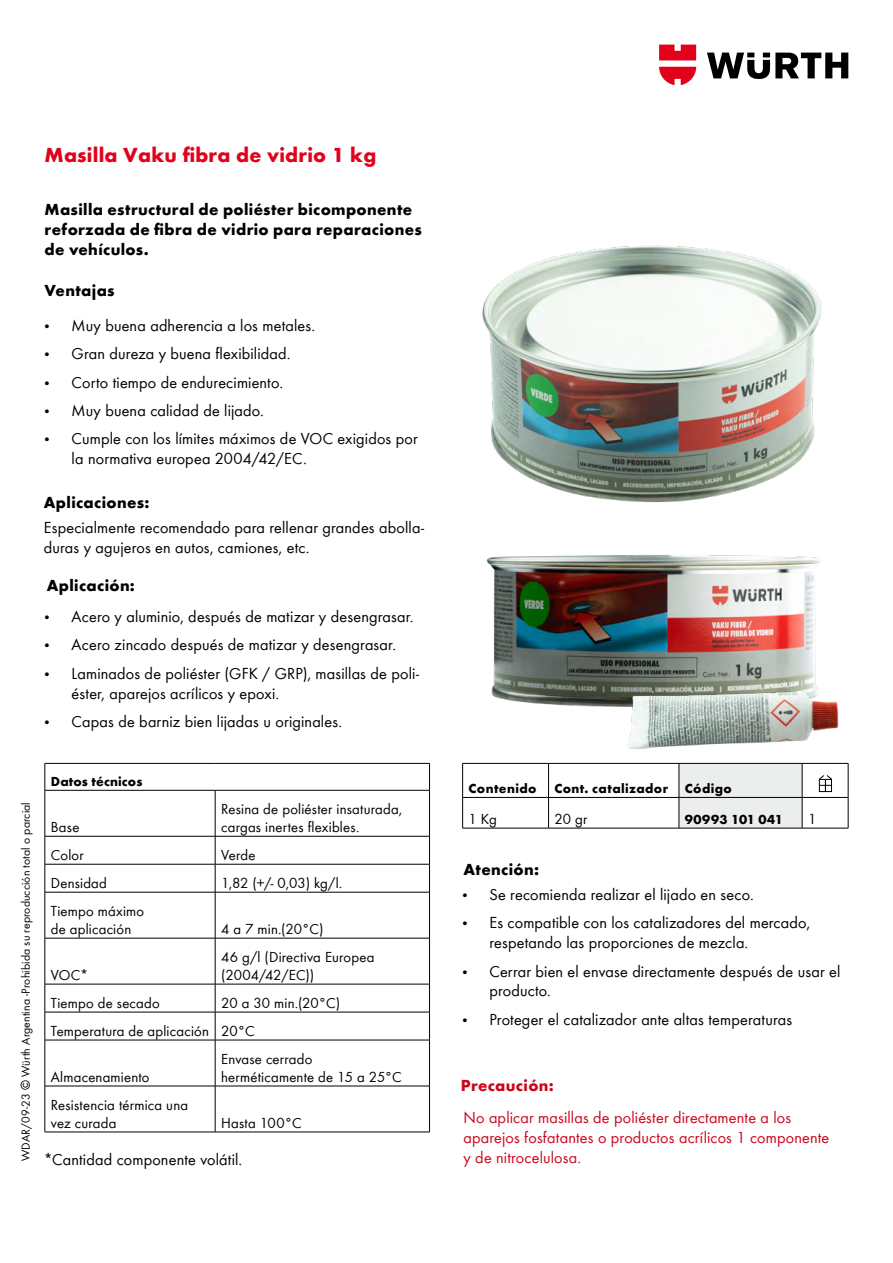
<style>
.page{position:relative;width:893px;height:1263px;background:#fff}
.page>*{position:absolute;margin:0;border:0;box-sizing:border-box;transform-origin:0 0}
.t1{font:700 21px "Wuerth Global";letter-spacing:.01em;color:#e2001a}
.t2{font:16.5px/19.8px "Wuerth Global";letter-spacing:.01em;color:#000}
.t3{font:700 16.5px/19.8px "Wuerth Global";letter-spacing:.02em;color:#000}
.t4{font:16.5px/19.8px "Wuerth Global";letter-spacing:.01em;color:#cb061d}
.t5{font:700 16.5px "Wuerth Global";letter-spacing:.02em;color:#cb061d}
.t6{font:15px/18px "Wuerth Global";letter-spacing:.015em;color:#000}
.t7{font:700 13.5px "Wuerth Global";letter-spacing:.025em;color:#000}
.t8{font:12px "Wuerth Global";letter-spacing:.01em;color:#000}
.s1{font-family:"Myriad Pro";font-size:18px}
.s2{font-size:13.5px}
</style>
<div class="page">
<svg style="left:707px;top:53px;width:141px;height:26px"></svg>
<svg style="left:659px;top:45px;width:37px;height:40px"></svg>
<hr style="left:215px;top:790px;width:1px;height:46px;background:#000">
<hr style="left:45px;top:836px;width:170px;height:1px;background:#000">
<hr style="left:215px;top:836px;width:215px;height:1px;background:#000">
<hr style="left:45px;top:864px;width:170px;height:1px;background:#000">
<hr style="left:215px;top:864px;width:215px;height:1px;background:#000">
<svg style="left:215px;top:836px;width:1px;height:56px"></svg>
<hr style="left:215px;top:892px;width:1px;height:46px;background:#000">
<hr style="left:215px;top:938px;width:1px;height:46px;background:#000">
<svg style="left:215px;top:985px;width:1px;height:55px"></svg>
<hr style="left:215px;top:1040px;width:1px;height:46px;background:#000">
<hr style="left:215px;top:1086px;width:1px;height:46px;background:#000">
<hr style="left:45px;top:790px;width:1px;height:46px;background:#000">
<hr style="left:429px;top:790px;width:1px;height:46px;background:#000">
<svg style="left:45px;top:836px;width:1px;height:56px"></svg>
<svg style="left:429px;top:836px;width:1px;height:56px"></svg>
<hr style="left:45px;top:892px;width:170px;height:1px;background:#000">
<hr style="left:45px;top:892px;width:1px;height:46px;background:#000">
<hr style="left:215px;top:892px;width:215px;height:1px;background:#000">
<hr style="left:429px;top:892px;width:1px;height:46px;background:#000">
<hr style="left:45px;top:938px;width:170px;height:1px;background:#000">
<hr style="left:45px;top:938px;width:1px;height:46px;background:#000">
<hr style="left:215px;top:938px;width:215px;height:1px;background:#000">
<hr style="left:429px;top:938px;width:1px;height:46px;background:#000">
<hr style="left:45px;top:984px;width:170px;height:1px;background:#000">
<hr style="left:215px;top:984px;width:215px;height:1px;background:#000">
<hr style="left:45px;top:1012px;width:170px;height:1px;background:#000">
<svg style="left:45px;top:984px;width:1px;height:56px"></svg>
<hr style="left:215px;top:1012px;width:215px;height:1px;background:#000">
<svg style="left:429px;top:984px;width:1px;height:56px"></svg>
<hr style="left:45px;top:1040px;width:170px;height:1px;background:#000">
<hr style="left:45px;top:1040px;width:1px;height:46px;background:#000">
<hr style="left:215px;top:1040px;width:215px;height:1px;background:#000">
<hr style="left:429px;top:1040px;width:1px;height:46px;background:#000">
<hr style="left:45px;top:1086px;width:170px;height:1px;background:#000">
<hr style="left:45px;top:1086px;width:1px;height:46px;background:#000">
<hr style="left:215px;top:1086px;width:215px;height:1px;background:#000">
<hr style="left:429px;top:1086px;width:1px;height:46px;background:#000">
<hr style="left:45px;top:1132px;width:170px;height:1px;background:#000">
<hr style="left:215px;top:1132px;width:215px;height:1px;background:#000">
<hr style="left:45px;top:763px;width:170px;height:1px;background:#000">
<svg style="left:45px;top:763px;width:1px;height:27px"></svg>
<hr style="left:215px;top:763px;width:215px;height:1px;background:#000">
<svg style="left:429px;top:763px;width:1px;height:27px"></svg>
<hr style="left:45px;top:790px;width:170px;height:1px;background:#000">
<hr style="left:215px;top:790px;width:215px;height:1px;background:#000">
<div style="left:680px;top:764px;width:122px;height:64px;background:#eceded"></div>
<hr style="left:462px;top:828px;width:87px;height:1px;background:#000">
<hr style="left:549px;top:828px;width:130px;height:1px;background:#000">
<hr style="left:679px;top:828px;width:123px;height:1px;background:#000">
<hr style="left:802px;top:828px;width:46px;height:1px;background:#000">
<hr style="left:548px;top:763px;width:1px;height:34px;background:#000">
<hr style="left:462px;top:798px;width:1px;height:30px;background:#000">
<hr style="left:462px;top:763px;width:87px;height:1px;background:#000">
<hr style="left:462px;top:763px;width:1px;height:34px;background:#000">
<hr style="left:549px;top:763px;width:130px;height:1px;background:#000">
<hr style="left:462px;top:797px;width:87px;height:1px;background:#000">
<hr style="left:549px;top:797px;width:130px;height:1px;background:#000">
<hr style="left:679px;top:797px;width:123px;height:1px;background:#000">
<hr style="left:802px;top:797px;width:46px;height:1px;background:#000">
<hr style="left:679px;top:763px;width:123px;height:1px;background:#000">
<hr style="left:679px;top:763px;width:1px;height:34px;background:#000">
<hr style="left:548px;top:798px;width:1px;height:30px;background:#000">
<hr style="left:679px;top:798px;width:1px;height:30px;background:#000">
<hr style="left:802px;top:763px;width:46px;height:1px;background:#000">
<hr style="left:802px;top:763px;width:1px;height:34px;background:#000">
<hr style="left:848px;top:763px;width:1px;height:34px;background:#000">
<hr style="left:802px;top:798px;width:1px;height:30px;background:#000">
<hr style="left:848px;top:798px;width:1px;height:30px;background:#000">
<div style="left:819px;top:779px;width:13px;height:13px;border:1px solid #000"></div>
<svg style="left:818px;top:775px;width:14px;height:16px"></svg>
<img style="left:482px;top:245px;width:340px;height:258px">
<img style="left:486px;top:555px;width:334px;height:152px">
<img style="left:613px;top:678px;width:226px;height:71px">
<p class="t1" style="left:45px;top:142px;width:333px">Masilla Vaku fibra de vidrio 1 kg</p>
<p class="t3" style="left:45px;top:200px;width:379px">Masilla estructural de poliéster bicomponente reforzada de fibra de vidrio para reparaciones de vehículos.</p>
<p class="t3" style="left:45px;top:281px;width:71px">Ventajas</p>
<p class="t2" style="left:45px;top:315px;width:272px"><span class="s1">•</span> Muy buena adherencia a los metales.</p>
<p class="t2" style="left:45px;top:344px;width:247px"><span class="s1">•</span> Gran dureza y buena flexibilidad.</p>
<p class="t2" style="left:45px;top:372px;width:240px"><span class="s1">•</span> Corto tiempo de endurecimiento.</p>
<p class="t2" style="left:45px;top:400px;width:221px"><span class="s1">•</span> Muy buena calidad de lijado.</p>
<p class="t2" style="left:72px;top:429px;width:348px;text-indent:-27px"><span class="s1">•</span> Cumple con los límites máximos de VOC exigidos por la normativa europea 2004/42/EC.</p>
<p class="t3" style="left:44px;top:493px;width:107px">Aplicaciones:</p>
<p class="t2" style="left:44px;top:517px;width:382px">Especialmente recomendado para rellenar grandes abolla&shy;duras y agujeros en autos, camiones, etc.</p>
<p class="t3" style="left:47px;top:575px;width:90px">Aplicación:</p>
<p class="t2" style="left:45px;top:607px;width:370px"><span class="s1">•</span> Acero y aluminio, después de matizar y desengrasar.</p>
<p class="t2" style="left:45px;top:635px;width:353px"><span class="s1">•</span> Acero zincado después de matizar y desengrasar.</p>
<p class="t2" style="left:72px;top:663px;width:349px;text-indent:-27px"><span class="s1">•</span> Laminados de poliéster (GFK / GRP), masillas de poli&shy;éster, aparejos acrílicos y epoxi.</p>
<p class="t2" style="left:45px;top:711px;width:299px"><span class="s1">•</span> Capas de barniz bien lijadas u originales.</p>
<p class="t8" style="left:19px;top:1161px;width:360px;rotate:-90deg">WDAR/09-23 <span class="s2">©</span> Würth Argentina -Prohibida su reproducción total o parcial</p>
<p class="t7" style="left:51px;top:773px;width:93px">Datos técnicos</p>
<p class="t6" style="left:51px;top:818px;width:30px">Base</p>
<p class="t6" style="left:221px;top:800px;width:183px">Resina de poliéster insaturada, cargas inertes flexibles.</p>
<p class="t6" style="left:51px;top:846px;width:34px">Color</p>
<p class="t6" style="left:221px;top:846px;width:36px">Verde</p>
<p class="t6" style="left:51px;top:874px;width:58px">Densidad</p>
<p class="t6" style="left:221px;top:874px;width:123px">1,82 (+/- 0,03) kg/l.</p>
<p class="t6" style="left:51px;top:902px;width:95px">Tiempo máximo de aplicación</p>
<p class="t6" style="left:221px;top:920px;width:104px">4 a 7 min.(20°C)</p>
<p class="t6" style="left:51px;top:966px;width:39px">VOC*</p>
<p class="t6" style="left:221px;top:948px;width:155px">46 g/l (Directiva Europea (2004/42/EC))</p>
<p class="t6" style="left:51px;top:989px;width:291px;line-height:27.9px;text-indent:170px">20 a 30 min.(20°C)<br>Temperatura de aplicación 20°C</p>
<p class="t6" style="left:51px;top:1067px;width:100px">Almacenamiento</p>
<p class="t6" style="left:51px;top:994px;width:110px">Tiempo de secado</p>
<p class="t6" style="left:221px;top:1049px;width:182px">Envase cerrado herméticamente de 15 a 25°C</p>
<p class="t6" style="left:51px;top:1095px;width:139px">Resistencia térmica una vez curada</p>
<p class="t6" style="left:221px;top:1113px;width:82px">Hasta 100°C</p>
<p class="t2" style="left:44px;top:1149px;width:200px">*Cantidad componente volátil.</p>
<p class="t7" style="left:469px;top:781px;width:69px">Contenido</p>
<p class="t7" style="left:555px;top:781px;width:179px">Cont. catalizador Código</p>
<p class="t6" style="left:469px;top:810px;width:30px">1 Kg</p>
<p class="t6" style="left:555px;top:810px;width:34px">20 gr</p>
<p class="t7" style="left:685px;top:811px;width:100px">90993 101 041</p>
<p class="t6" style="left:808px;top:810px;width:10px">1</p>
<p class="t3" style="left:463px;top:860px;width:77px">Atención:</p>
<p class="t2" style="left:462px;top:884px;width:293px"><span class="s1">•</span> Se recomienda realizar el lijado en seco.</p>
<p class="t2" style="left:489px;top:913px;width:322px;text-indent:-27px"><span class="s1">•</span> Es compatible con los catalizadores del mercado, respetando las proporciones de mezcla.</p>
<p class="t2" style="left:489px;top:961px;width:352px;text-indent:-27px"><span class="s1">•</span> Cerrar bien el envase directamente después de usar el producto.</p>
<p class="t2" style="left:462px;top:1009px;width:331px"><span class="s1">•</span> Proteger el catalizador ante altas temperaturas</p>
<p class="t5" style="left:461px;top:1076px;width:94px">Precaución:</p>
<p class="t4" style="left:463px;top:1107px;width:367px">No aplicar masillas de poliéster directamente a los aparejos fosfatantes o productos acrílicos 1 componente y de nitrocelulosa.</p>
</div>
